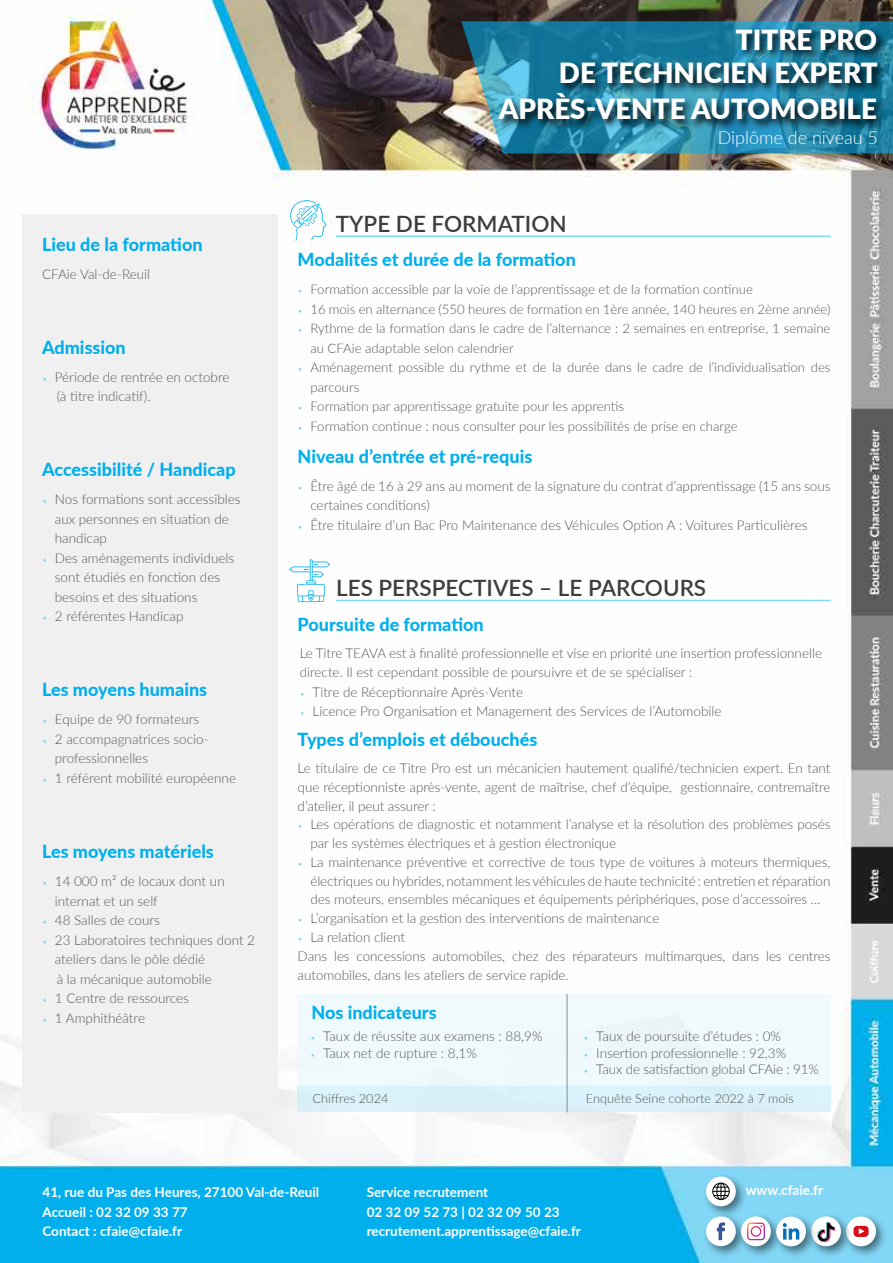
<style>
.page{position:relative;width:893px;height:1263px;background:#fff}
.page>*{position:absolute;margin:0;border:0;box-sizing:border-box;transform-origin:0 0}
.t1{font:900 27.75px/33.3px "Lato";color:#fff;text-align:right}
.t2{font:600 22.5px "Lato";color:#3d3d3b}
.t3{font:800 18px "Lato";color:#01afec}
.t4{font:300 18px "Lato";color:#fff}
.t5{font:300 13.5px/19.5px "Lato";color:#575756}
.t6{font:700 13.5px/19.5px "Lato";color:#fff}
.t7{font:300 13.2px/19.5px "Lato";color:#575756}
.t8{font:300 12.75px "Lato";color:#575756}
.s1{font-size:9px;color:#80d7f6}
</style>
<div class="page">
<img style="left:0;top:0;width:893px;height:1263px">
<div style="left:298px;top:994px;width:533px;height:92px;background:#ebf9fd"></div>
<div style="left:298px;top:1086px;width:533px;height:26px;background:#d9f2fa"></div>
<div style="left:22px;top:214px;width:255px;height:898px;background:#f0f0f0"></div>
<hr style="left:336px;top:236px;width:495px;height:1px;background:#80d7f6">
<hr style="left:336px;top:600px;width:495px;height:1px;background:#80d7f6">
<svg style="left:289px;top:559px;width:41px;height:43px"></svg>
<svg style="left:289px;top:200px;width:37px;height:41px"></svg>
<div style="left:703px;top:1173px;width:45px;height:45px;background:#000;opacity:.5"></div>
<div style="left:706px;top:1176px;width:30px;height:30px;background:#fff;border-radius:50%"></div>
<svg style="left:712px;top:1182px;width:18px;height:18px"></svg>
<div style="left:703px;top:1213px;width:45px;height:45px;background:#000;opacity:.5"></div>
<div style="left:706px;top:1216px;width:30px;height:30px;background:#fff;border-radius:50%"></div>
<svg style="left:717px;top:1222px;width:8px;height:18px"></svg>
<div style="left:843px;top:1213px;width:45px;height:45px;background:#000;opacity:.5"></div>
<div style="left:846px;top:1216px;width:30px;height:30px;background:#fff;border-radius:50%"></div>
<div style="left:854px;top:1226px;width:15px;height:11px;background:#d40d17;border-radius:4px"></div>
<svg style="left:859px;top:1228px;width:5px;height:6px"></svg>
<div style="left:738px;top:1213px;width:45px;height:45px;background:#000;opacity:.5"></div>
<div style="left:741px;top:1216px;width:30px;height:30px;background:#fff;border-radius:50%"></div>
<svg style="left:747px;top:1222px;width:18px;height:18px"></svg>
<div style="left:808px;top:1213px;width:45px;height:45px;background:#000;opacity:.5"></div>
<div style="left:811px;top:1216px;width:30px;height:30px;background:#fff;border-radius:50%"></div>
<svg style="left:818px;top:1222px;width:17px;height:20px"></svg>
<div style="left:773px;top:1213px;width:45px;height:45px;background:#000;opacity:.5"></div>
<div style="left:776px;top:1216px;width:30px;height:30px;background:#fff;border-radius:50%"></div>
<svg style="left:783px;top:1223px;width:16px;height:17px"></svg>
<hr style="left:567px;top:994px;width:1px;height:118px;background:#8a8a8b">
<svg style="left:461px;top:21px;width:432px;height:132px;background:#3c8ba4"></svg>
<svg style="left:496px;top:27px;width:393px;height:104px;background:#1d6d89"></svg>
<h1 class="t1" style="left:559px;top:22px;width:320px">TITRE PRO<br>DE TECHNICIEN EXPERT</h1>
<h1 class="t1" style="left:499px;top:91px;width:380px">APRÈS-VENTE AUTOMOBILE</h1>
<h3 class="t3" style="left:42px;top:231px;width:162px">Lieu de la formation</h3>
<p class="t5" style="left:42px;top:263px;width:110px">CFAie Val-de-Reuil</p>
<h3 class="t3" style="left:42px;top:334px;width:85px">Admission</h3>
<p class="t5" style="left:57px;top:367px;width:174px;text-indent:-15px"><span class="s1">•</span> Période de rentrée en octobre (à titre indicatif).</p>
<h3 class="t3" style="left:42px;top:456px;width:195px">Accessibilité / Handicap</h3>
<p class="t5" style="left:55px;top:489px;width:187px;text-indent:-13px"><span class="s1">•</span> Nos formations sont accessibles aux personnes en situation de handicap</p>
<p class="t5" style="left:55px;top:548px;width:181px;text-indent:-13px"><span class="s1">•</span> Des aménagements individuels sont étudiés en fonction des besoins et des situations</p>
<p class="t5" style="left:42px;top:606px;width:143px"><span class="s1">•</span> 2 référentes Handicap</p>
<h3 class="t3" style="left:42px;top:676px;width:167px">Les moyens humains</h3>
<p class="t5" style="left:42px;top:709px;width:159px"><span class="s1">•</span> Equipe de 90 formateurs</p>
<p class="t5" style="left:55px;top:729px;width:155px;text-indent:-13px"><span class="s1">•</span> 2 accompagnatrices socio&shy;professionnelles</p>
<p class="t5" style="left:42px;top:768px;width:195px"><span class="s1">•</span> 1 référent mobilité européenne</p>
<h3 class="t3" style="left:42px;top:838px;width:173px">Les moyens matériels</h3>
<p class="t5" style="left:55px;top:871px;width:171px;text-indent:-13px"><span class="s1">•</span> 14 000 m² de locaux dont un internat et un self</p>
<p class="t5" style="left:42px;top:910px;width:119px"><span class="s1">•</span> 48 Salles de cours</p>
<p class="t5" style="left:55px;top:929px;width:202px;text-indent:-13px"><span class="s1">•</span> 23 Laboratoires techniques dont 2 ateliers dans le pôle dédié<br>à la mécanique automobile</p>
<p class="t5" style="left:42px;top:988px;width:148px"><span class="s1">•</span> 1 Centre de ressources</p>
<p class="t5" style="left:42px;top:1007px;width:104px"><span class="s1">•</span> 1 Amphithéâtre</p>
<h2 class="t2" style="left:336px;top:207px;width:232px">TYPE DE FORMATION</h2>
<h3 class="t4" style="left:718px;top:125px;width:162px">Diplôme de niveau 5</h3>
<h3 class="t3" style="left:298px;top:246px;width:280px">Modalités et durée de la formation</h3>
<p class="t7" style="left:298px;top:279px;width:457px"><span class="s1">•</span> Formation accessible par la voie de l’apprentissage et de la formation continue</p>
<p class="t7" style="left:298px;top:299px;width:534px"><span class="s1">•</span> 16 mois en alternance (550 heures de formation en 1ère année, 140 heures en 2ème année)</p>
<p class="t7" style="left:310px;top:318px;width:522px;text-indent:-13px"><span class="s1">•</span> Rythme de la formation dans le cadre de l’alternance : 2 semaines en entreprise, 1 semaine au CFAie adaptable selon calendrier</p>
<p class="t7" style="left:310px;top:357px;width:522px;text-indent:-13px"><span class="s1">•</span> Aménagement possible du rythme et de la durée dans le cadre de l’individualisation des parcours</p>
<p class="t7" style="left:298px;top:396px;width:328px"><span class="s1">•</span> Formation par apprentissage gratuite pour les apprentis</p>
<p class="t7" style="left:298px;top:416px;width:441px"><span class="s1">•</span> Formation continue : nous consulter pour les possibilités de prise en charge</p>
<h3 class="t3" style="left:298px;top:443px;width:236px">Niveau d’entrée et pré-requis</h3>
<p class="t5" style="left:310px;top:476px;width:522px;text-indent:-13px"><span class="s1">•</span> Être âgé de 16 à 29 ans au moment de la signature du contrat d’apprentissage (15 ans sous certaines conditions)</p>
<p class="t5" style="left:298px;top:515px;width:511px"><span class="s1">•</span> Être titulaire d’un Bac Pro Maintenance des Véhicules Option A : Voitures Particulières</p>
<h2 class="t2" style="left:336px;top:572px;width:372px">LES PERSPECTIVES – LE PARCOURS</h2>
<h3 class="t3" style="left:298px;top:611px;width:188px">Poursuite de formation</h3>
<p class="t5" style="left:300px;top:643px;width:524px">Le Titre TEAVA est à finalité professionnelle et vise en priorité une insertion professionnelle directe. Il est cependant possible de poursuivre et de se spécialiser :</p>
<p class="t5" style="left:300px;top:682px;width:225px"><span class="s1">•</span> Titre de Réceptionnaire Après-Vente</p>
<p class="t5" style="left:300px;top:701px;width:423px"><span class="s1">•</span> Licence Pro Organisation et Management des Services de l’Automobile</p>
<h3 class="t3" style="left:298px;top:726px;width:241px">Types d’emplois et débouchés</h3>
<p class="t5" style="left:298px;top:758px;width:534px;line-height:18.8px;text-align:justify">Le titulaire de ce Titre Pro est un mécanicien hautement qualifié/technicien expert. En tant que réceptionniste après-vente, agent de maîtrise, chef d’équipe, gestionnaire, contremaître d’atelier, il peut assurer :</p>
<p class="t5" style="left:310px;top:815px;width:522px;line-height:18.8px;text-indent:-13px"><span class="s1">•</span> Les opérations de diagnostic et notamment l’analyse et la résolution des problèmes posés par les systèmes électriques et à gestion électronique</p>
<p class="t5" style="left:310px;top:852px;width:522px;line-height:18.8px;text-align:justify;text-indent:-13px"><span class="s1">•</span> La maintenance préventive et corrective de tous type de voitures à moteurs thermiques, électriques ou hybrides, notamment les véhicules de haute technicité : entretien et réparation des moteurs, ensembles mécaniques et équipements périphériques, pose d’accessoires …</p>
<p class="t5" style="left:298px;top:908px;width:363px"><span class="s1">•</span> L’organisation et la gestion des interventions de maintenance</p>
<p class="t5" style="left:298px;top:927px;width:534px;line-height:19px"><span class="s1">•</span> La relation client<br>Dans les concessions automobiles, chez des réparateurs multimarques, dans les centres automobiles, dans les ateliers de service rapide.</p>
<h3 class="t3" style="left:311px;top:999px;width:127px">Nos indicateurs</h3>
<p class="t5" style="left:310px;top:1026px;width:234px"><span class="s1">•</span> Taux de réussite aux examens : 88,9%</p>
<p class="t5" style="left:310px;top:1043px;width:168px"><span class="s1">•</span> Taux net de rupture : 8,1%</p>
<p class="t5" style="left:583px;top:1026px;width:199px"><span class="s1">•</span> Taux de poursuite d’études : 0%</p>
<p class="t5" style="left:583px;top:1043px;width:204px"><span class="s1">•</span> Insertion professionnelle : 92,3%</p>
<p class="t5" style="left:583px;top:1059px;width:237px"><span class="s1">•</span> Taux de satisfaction global CFAie : 91%</p>
<p class="t8" style="left:313px;top:1089px;width:77px">Chiffres 2024</p>
<p class="t8" style="left:586px;top:1090px;width:209px">Enquête Seine cohorte 2022 à 7 mois</p>
<p class="t6" style="left:43px;top:1182px;width:278px">41, rue du Pas des Heures, 27100 Val-de-Reuil<br>Accueil : 02 32 09 33 77<br>Contact : cfaie@cfaie.fr</p>
<p class="t6" style="left:367px;top:1182px;width:216px">Service recrutement<br>02 32 09 52 73 | 02 32 09 50 23 recrutement.apprentissage@cfaie.fr</p>
<p class="t6" style="left:746px;top:1180px;width:79px">www.cfaie.fr</p>
</div>
